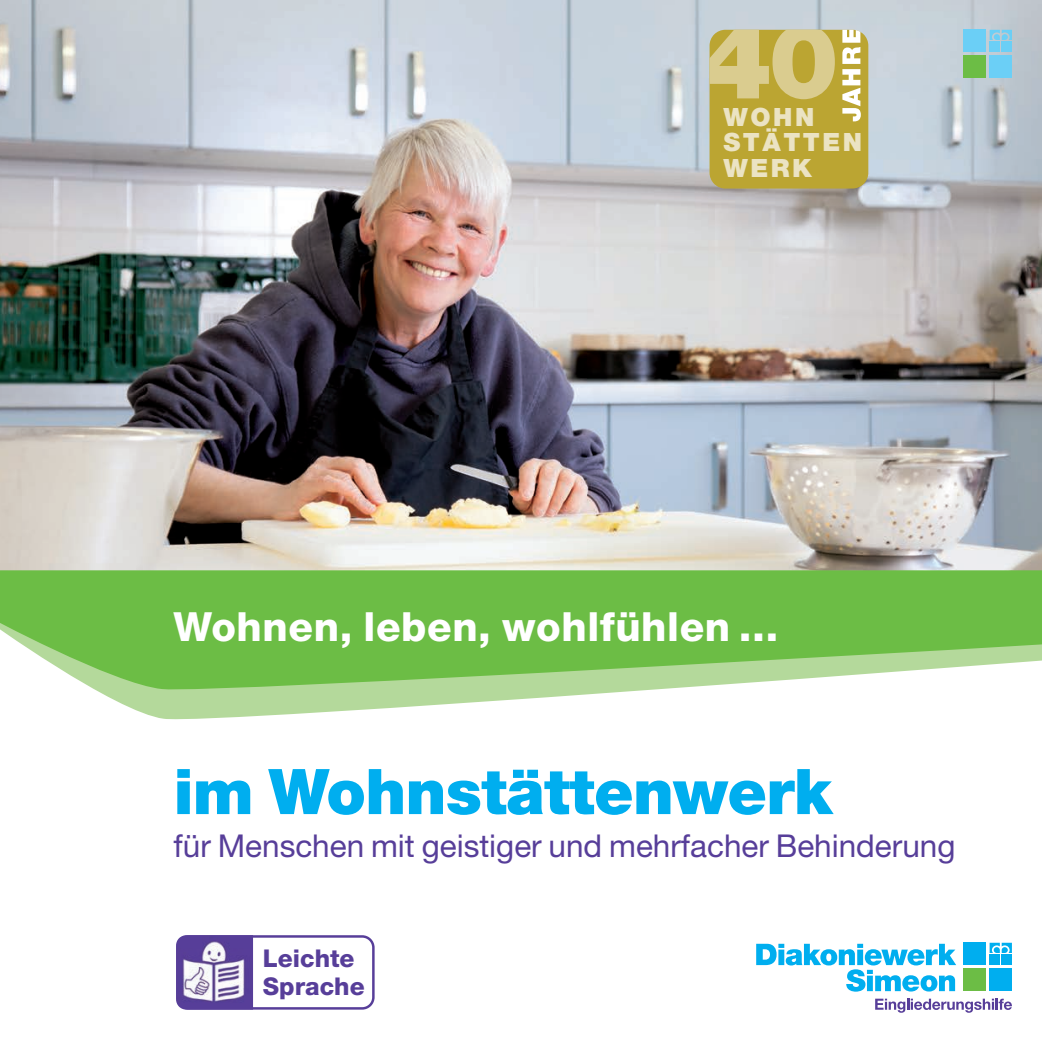
<style>
.page{position:relative;width:1042px;height:1042px;background:#fff}
.page>*{position:absolute;margin:0;border:0;box-sizing:border-box;transform-origin:0 0}
.t1{font:900 63px "Helvetica Neue";letter-spacing:-.01em;color:#00aeef}
.t2{font:800 40.25px "Helvetica Neue";letter-spacing:.015em;color:#fff}
.t3{font:31.5px "Helvetica Neue";color:#573e99}
.t4{font:900 25.2px/25.4px "Helvetica Neue";letter-spacing:.1em;color:#ebe3c3}
.t5{font:800 24.5px/28px "Helvetica Neue";color:#573e99}
</style>
<div class="page">
<img style="left:0;top:0;width:1042px;height:570px">
<svg style="left:103px;top:694px;width:488px;height:26px;fill:#b4d99b"></svg>
<svg style="left:0;top:570px;width:1042px;height:124px;background:#81c65f"></svg>
<svg style="left:875px;top:998px;width:137px;height:15px"></svg>
<div style="left:963px;top:969px;width:23px;height:22px;background:#6cbd45"></div>
<div style="left:989px;top:969px;width:23px;height:22px;background:#00aeef"></div>
<div style="left:963px;top:943px;width:23px;height:22px;background:#00aeef"></div>
<svg style="left:756px;top:944px;width:200px;height:47px"></svg>
<svg style="left:989px;top:943px;width:23px;height:10px"></svg>
<div style="left:989px;top:955px;width:11px;height:10px;background:#00aeef"></div>
<div style="left:1001px;top:955px;width:11px;height:10px;background:#00aeef"></div>
<div style="left:963px;top:56px;width:23px;height:22px;background:#6cbd45"></div>
<div style="left:989px;top:56px;width:23px;height:22px;background:#6bcff6"></div>
<div style="left:963px;top:30px;width:23px;height:22px;background:#6bcff6"></div>
<svg style="left:989px;top:30px;width:23px;height:10px"></svg>
<div style="left:989px;top:42px;width:11px;height:10px;background:#6bcff6"></div>
<div style="left:1001px;top:42px;width:11px;height:10px;background:#6bcff6"></div>
<svg style="left:186px;top:935px;width:189px;height:74px"></svg>
<img style="left:176px;top:935px;width:10px;height:74px">
<svg style="left:709px;top:30px;width:159px;height:159px;background:#c4b150"></svg>
<p class="t4" style="left:723px;top:106px;width:140px">WOHN<br>STÄTTEN<br>WERK</p>
<p class="t2" style="left:174px;top:613px;width:606px">Wohnen, leben, wohlfühlen …</p>
<h1 class="t1" style="left:174px;top:769px;width:660px">im Wohnstättenwerk</h1>
<p class="t3" style="left:174px;top:835px;width:783px">für Menschen mit geistiger und mehrfacher Behinderung</p>
<p class="t5" style="left:263px;top:946px;width:103px">Leichte<br>Sprache</p>
</div>
